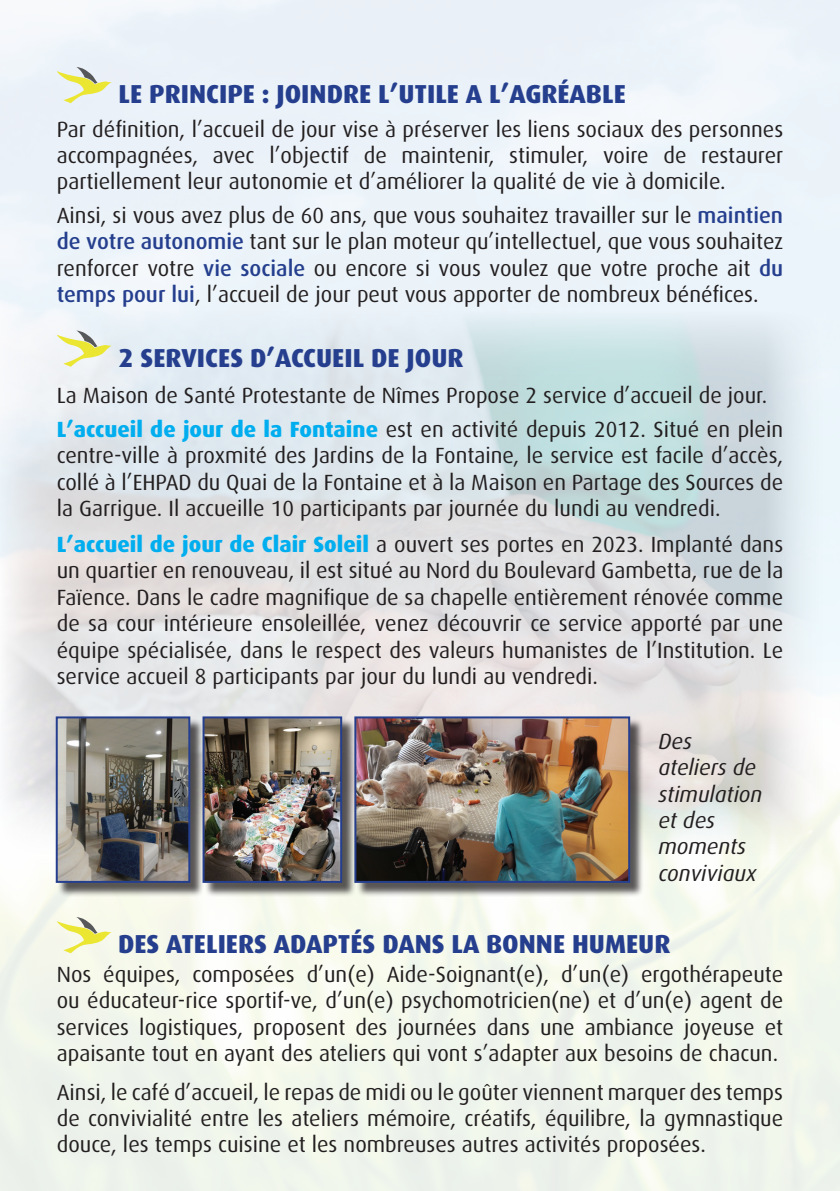
<style>
.page{position:relative;width:840px;height:1191px;background:#fff}
.page>*{position:absolute;margin:0;border:0;box-sizing:border-box;transform-origin:0 0}
.t1{font:800 26px "Dax";color:#253f8e}
.t2{font:22px/26.4px "Dax";color:#231f20;text-align:justify}
.t3{font:italic 22px/26.4px "Dax";color:#231f20}
.s1{font-weight:500;color:#253f8e}
.s2{font-weight:800;color:#00aeef}
</style>
<div class="page">
<img style="left:0;top:312px;width:839px;height:562px">
<svg style="left:57px;top:67px;width:54px;height:36px;background:#e2e6bf"></svg>
<svg style="left:57px;top:917px;width:54px;height:36px;background:#ebebb6"></svg>
<svg style="left:57px;top:330px;width:54px;height:37px"></svg>
<div style="left:356px;top:718px;width:288px;height:178px;background:#231f20;opacity:.75"></div>
<img style="left:357px;top:719px;width:269px;height:161px">
<div style="left:354px;top:716px;width:275px;height:167px;border:2px solid #253f8e"></div>
<div style="left:57px;top:718px;width:147px;height:178px;background:#231f20;opacity:.75"></div>
<img style="left:59px;top:719px;width:128px;height:161px">
<div style="left:56px;top:716px;width:134px;height:167px;border:2px solid #253f8e"></div>
<div style="left:204px;top:718px;width:152px;height:178px;background:#231f20;opacity:.75"></div>
<img style="left:205px;top:719px;width:134px;height:161px">
<div style="left:202px;top:716px;width:140px;height:167px;border:2px solid #253f8e"></div>
<p class="t1" style="left:118px;top:79px;width:508px">LE PRINCIPE : JOINDRE L’UTILE A L’AGRéaBLE</p>
<p class="t2" style="left:57px;top:116px;width:727px">Par définition, l’accueil de jour vise à préserver les liens sociaux des personnes accompagnées, avec l’objectif de maintenir, stimuler, voire de restaurer partiellement leur autonomie et d’améliorer la qualité de vie à domicile.</p>
<p class="t2" style="left:57px;top:202px;width:727px">Ainsi, si vous avez plus de 60 ans, que vous souhaitez travailler sur le <span class="s1">maintien de votre autonomie</span> tant sur le plan moteur qu’intellectuel, que vous souhaitez renforcer votre <span class="s1">vie sociale</span> ou encore si vous voulez que votre proche ait <span class="s1">du temps pour lui</span>, l’accueil de jour peut vous apporter de nombreux bénéfices.</p>
<p class="t1" style="left:118px;top:343px;width:346px">2 SERVICES D’ACCUEIL DE JOUR</p>
<p class="t2" style="left:57px;top:379px;width:727px;line-height:33.6px">La Maison de Santé Protestante de Nîmes Propose 2 service d’accueil de jour.<br><span class="s2">L’accueil de jour de la Fontaine</span> est en activité depuis 2012. Situé en plein</p>
<p class="t2" style="left:57px;top:442px;width:727px">centre-ville à proxmité des Jardins de la Fontaine, le service est facile d’accès, collé à l’EHPAD du Quai de la Fontaine et à la Maison en Partage des Sources de la Garrigue. Il accueille 10 participants par journée du lundi au vendredi.</p>
<p class="t2" style="left:57px;top:531px;width:727px"><span class="s2">L’accueil de jour de Clair Soleil</span> a ouvert ses portes en 2023. Implanté dans un quartier en renouveau, il est situé au Nord du Boulevard Gambetta, rue de la Faïence. Dans le cadre magnifique de sa chapelle entièrement rénovée comme de sa cour intérieure ensoleillée, venez découvrir ce service apporté par une équipe spécialisée, dans le respect des valeurs humanistes de l’Institution. Le service accueil 8 participants par jour du lundi au vendredi.</p>
<p class="t3" style="left:658px;top:728px;width:105px">Des ateliers de stimulation et des moments conviviaux</p>
<p class="t1" style="left:118px;top:929px;width:553px">DES ATELIERS ADAPTéS DANS LA BONNE HUMEUR</p>
<p class="t2" style="left:57px;top:961px;width:727px">Nos équipes, composées d’un(e) Aide-Soignant(e), d’un(e) ergothérapeute ou éducateur-rice sportif-ve, d’un(e) psychomotricien(ne) et d’un(e) agent de services logistiques, proposent des journées dans une ambiance joyeuse et apaisante tout en ayant des ateliers qui vont s’adapter aux besoins de chacun.</p>
<p class="t2" style="left:57px;top:1079px;width:727px">Ainsi, le café d’accueil, le repas de midi ou le goûter viennent marquer des temps de convivialité entre les ateliers mémoire, créatifs, équilibre, la gymnastique douce, les temps cuisine et les nombreuses autres activités proposées.</p>
</div>
